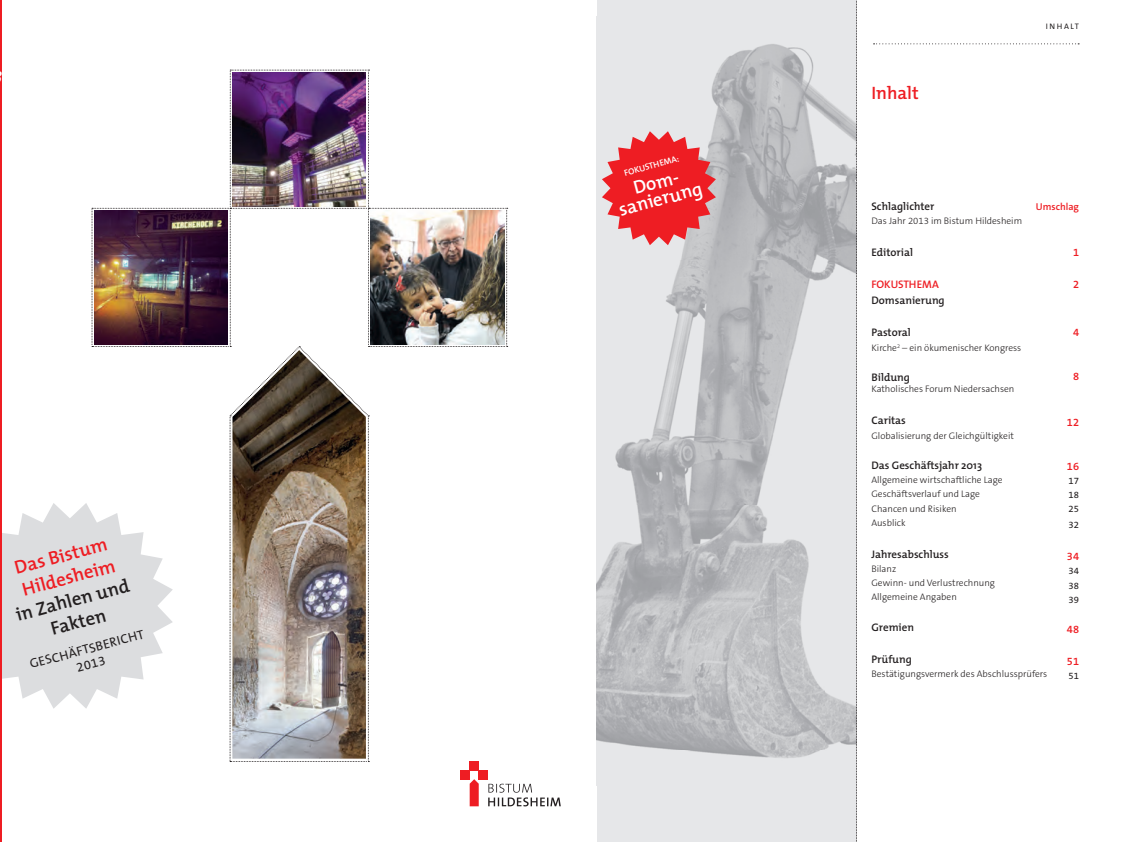
<style>
.page{position:relative;width:1127px;height:842px;background:#fff}
.page>*{position:absolute;margin:0;border:0;box-sizing:border-box;transform-origin:0 0}
.t1{font:600 18.9px/22.7px "The Mix";color:#ee1d23}
.t2{font:600 18.9px/22.7px "The Mix";color:#231f20;text-align:center}
.t3{font:600 18.9px/17px "The Mix";color:#fff;text-align:center}
.t4{font:600 18px "The Mix";color:#ee1d23}
.t5{font:13px/15.6px "The Sans B5 Plain";color:#231f20;text-align:center}
.t6{font:600 11px "The Mix";color:#231f20}
.t7{font:600 11px "The Sans B6";color:#ee1d23}
.t8{font:600 11px "The Mix";color:#ee1d23}
.t9{font:600 10px "The Sans B6";color:#ee1d23}
.t10{font:300 9.5px/14.2px "The Sans B3";color:#231f20}
.t11{font:9.5px/14.2px "The Sans B5 Plain";color:#231f20;text-align:justify}
.t12{font:600 8.8px "The Mix";color:#fff}
.t13{font:8px "The Sans B5 Plain";letter-spacing:.2em;color:#231f20}
</style>
<div class="page">
<div style="left:597px;top:0;width:259px;height:842px;background:#e6e7e9"></div>
<img style="left:597px;top:44px;width:259px;height:714px">
<hr style="left:0;top:0;width:1px;height:842px;background:#ee1d23">
<div style="left:470px;top:761px;width:9px;height:9px;background:#ee1d23"></div>
<div style="left:479px;top:770px;width:9px;height:9px;background:#ee1d23"></div>
<div style="left:460px;top:770px;width:10px;height:9px;background:#ee1d23"></div>
<svg style="left:470px;top:779px;width:9px;height:27px"></svg>
<svg style="left:488px;top:784px;width:73px;height:22px"></svg>
<svg style="left:1px;top:70px;width:507px;height:692px"></svg>
<svg style="left:856px;top:0;width:1px;height:842px"></svg>
<svg style="left:602px;top:131px;width:114px;height:114px"></svg>
<svg style="left:873px;top:43px;width:206px;height:1px"></svg>
<img style="left:232px;top:350px;width:134px;height:409px">
<img style="left:94px;top:210px;width:134px;height:134px">
<img style="left:232px;top:72px;width:134px;height:134px">
<img style="left:371px;top:210px;width:133px;height:134px">
<h1 class="t1" style="left:12px;top:557px;width:99px;rotate:-15deg">Das Bistum<br>Hildesheim</h1>
<h1 class="t2" style="left:13px;top:603px;width:118px;rotate:-15deg">in Zahlen und<br>Fakten</h1>
<h3 class="t5" style="left:28px;top:657px;width:119px;rotate:-15deg">GESCHÄFTSBERICHT<br>2013</h3>
<p class="t12" style="left:622px;top:166px;width:58px;rotate:-15deg">FOKUSTHEMA:</p>
<h1 class="t3" style="left:612px;top:185px;width:87px;rotate:-15deg">Dom&shy;sanierung</h1>
<h2 class="t4" style="left:871px;top:78px;width:49px">Inhalt</h2>
<p class="t13" style="left:1045px;top:22px;width:35px">INHALT</p>
<p class="t6" style="left:871px;top:197px;width:64px">Schlaglichter</p>
<p class="t10" style="left:871px;top:214px;width:152px">Das Jahr 2013 im Bistum Hildesheim</p>
<p class="t6" style="left:871px;top:244px;width:43px">Editorial</p>
<p class="t8" style="left:871px;top:276px;width:69px">FOKUSTHEMA</p>
<p class="t6" style="left:871px;top:292px;width:75px">Domsanierung</p>
<p class="t6" style="left:871px;top:324px;width:41px">Pastoral</p>
<p class="t10" style="left:871px;top:341px;width:151px">Kirche<sup>2</sup> – ein ökumenischer Kongress</p>
<p class="t6" style="left:871px;top:368px;width:40px">Bildung</p>
<p class="t10" style="left:871px;top:382px;width:144px">Katholisches Forum Niedersachsen</p>
<p class="t6" style="left:871px;top:411px;width:36px">Caritas</p>
<p class="t10" style="left:871px;top:428px;width:144px">Globalisierung der Gleichgültigkeit</p>
<p class="t6" style="left:871px;top:456px;width:112px">Das Geschäftsjahr 2013</p>
<p class="t10" style="left:871px;top:473px;width:133px">Allgemeine wirtschaftliche Lage<br>Geschäftsverlauf und Lage<br>Chancen und Risiken<br>Ausblick</p>
<p class="t6" style="left:871px;top:545px;width:79px">Jahresabschluss</p>
<p class="t10" style="left:871px;top:562px;width:125px">Bilanz<br>Gewinn- und Verlustrechnung<br>Allgemeine Angaben</p>
<p class="t6" style="left:871px;top:618px;width:44px">Gremien</p>
<p class="t6" style="left:871px;top:650px;width:42px">Prüfung</p>
<p class="t10" style="left:871px;top:667px;width:177px">Bestätigungsvermerk des Abschlussprüfers</p>
<p class="t9" style="left:1036px;top:201px;width:45px">Umschlag</p>
<p class="t7" style="left:1073px;top:246px;width:8px">1</p>
<p class="t7" style="left:1073px;top:278px;width:8px">2</p>
<p class="t7" style="left:1073px;top:327px;width:8px">4</p>
<p class="t7" style="left:1073px;top:371px;width:8px">8</p>
<p class="t7" style="left:1067px;top:416px;width:14px">12</p>
<p class="t7" style="left:1067px;top:460px;width:14px">16</p>
<p class="t11" style="left:1068px;top:474px;width:12px">17<br>18<br>25</p>
<p class="t11" style="left:1068px;top:518px;width:12px">32</p>
<p class="t7" style="left:1067px;top:550px;width:14px">34</p>
<p class="t11" style="left:1068px;top:564px;width:12px">34<br>38<br>39</p>
<p class="t7" style="left:1067px;top:623px;width:14px">48</p>
<p class="t7" style="left:1067px;top:655px;width:14px">51</p>
<p class="t11" style="left:1068px;top:669px;width:12px">51</p>
</div>
